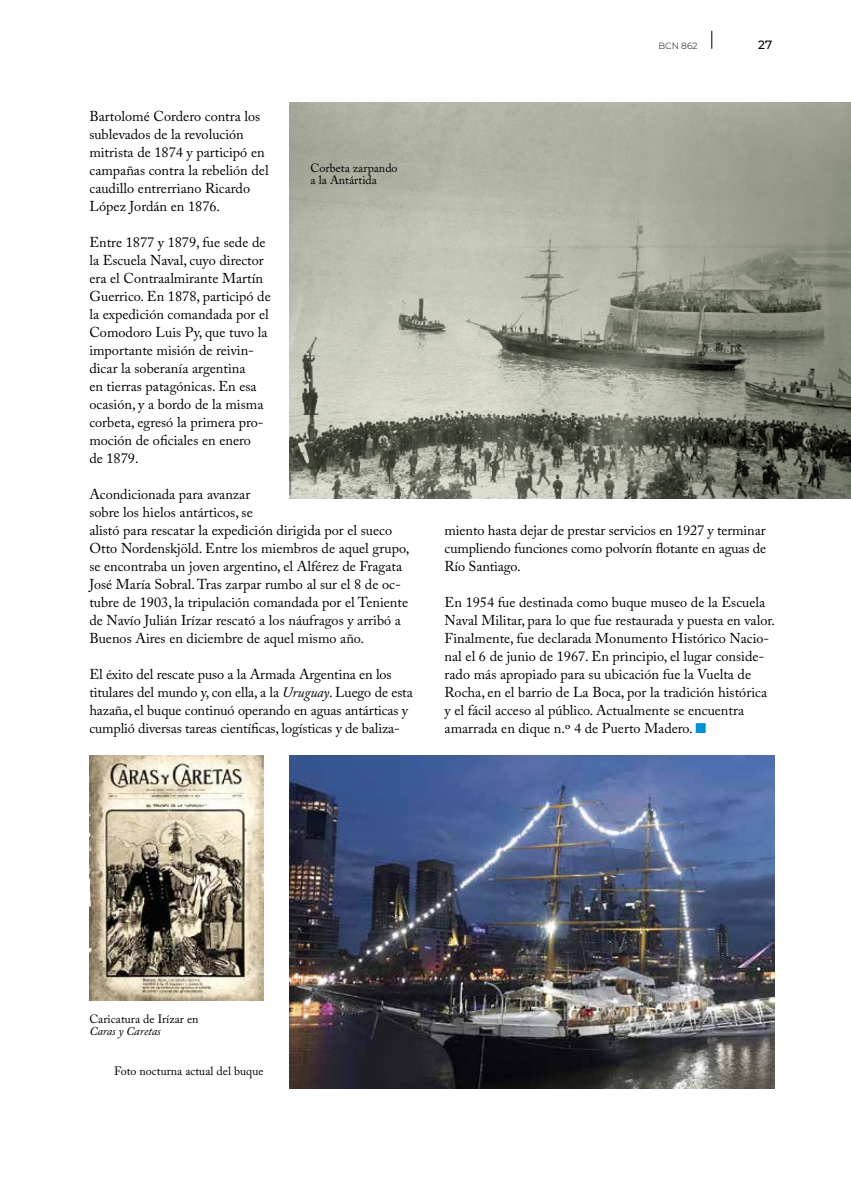
<style>
.page{position:relative;width:851px;height:1191px;background:#fff}
.page>*{position:absolute;margin:0;border:0;box-sizing:border-box;transform-origin:0 0}
.t1{font:14.25px/18px "Adobe Caslon Pro";color:#000}
.t2{font:12px/12px "Adobe Caslon Pro";color:#000}
.t3{font:italic 12px "Adobe Caslon Pro";color:#000}
.t4{font:500 12px "Montserrat";color:#000}
.t5{font:300 9px "Montserrat";color:#000}
.s1{font-style:italic}
.s2{color:#0090d7}
</style>
<div class="page">
<svg style="left:711px;top:31px;width:1px;height:18px"></svg>
<img style="left:290px;top:103px;width:560px;height:396px">
<img style="left:89px;top:756px;width:174px;height:245px">
<img style="left:290px;top:756px;width:484px;height:333px">
<p class="t1" style="left:89px;top:107px;width:181px">Bartolomé Cordero contra los sublevados de la revolución mitrista de 1874 y participó en campañas contra la rebelión del caudillo entrerriano Ricardo<br>López Jordán en 1876.</p>
<p class="t1" style="left:89px;top:233px;width:183px">Entre 1877 y 1879, fue sede de la Escuela Naval, cuyo director era el Contraalmirante Martín<br>Guerrico. En 1878, participó de la expedición comandada por el<br>Comodoro Luis Py, que tuvo la importante misión de reivin&shy;dicar la soberanía argentina<br>en tierras patagónicas. En esa ocasión, y a bordo de la misma corbeta, egresó la primera pro&shy;moción de oficiales en enero<br>de 1879.</p>
<p class="t1" style="left:89px;top:485px;width:321px">Acondicionada para avanzar<br>sobre los hielos antárticos, se<br>alistó para rescatar la expedición dirigida por el sueco Otto Nordenskjöld. Entre los miembros de aquel grupo, se encontraba un joven argentino, el Alférez de Fragata José María Sobral. Tras zarpar rumbo al sur el 8 de oc&shy;tubre de 1903, la tripulación comandada por el Teniente de Navío Julián Irízar rescató a los náufragos y arribó a Buenos Aires en diciembre de aquel mismo año.</p>
<p class="t1" style="left:89px;top:665px;width:325px">El éxito del rescate puso a la Armada Argentina en los titulares del mundo y, con ella, a la <span class="s1">Uruguay</span>. Luego de esta hazaña, el buque continuó operando en aguas antárticas y cumplió diversas tareas científicas, logísticas y de baliza-</p>
<p class="t2" style="left:310px;top:162px;width:88px">Corbeta zarpando a la Antártida</p>
<p class="t5" style="left:658px;top:39px;width:41px">BCN 862</p>
<p class="t4" style="left:758px;top:37px;width:16px">27</p>
<p class="t1" style="left:444px;top:521px;width:323px;text-align:justify">miento hasta dejar de prestar servicios en 1927 y terminar cumpliendo funciones como polvorín flotante en aguas de Río Santiago.</p>
<p class="t1" style="left:444px;top:593px;width:332px">En 1954 fue destinada como buque museo de la Escuela Naval Militar, para lo que fue restaurada y puesta en valor.<br>Finalmente, fue declarada Monumento Histórico Nacio&shy;nal el 6 de junio de 1967. En principio, el lugar conside&shy;rado más apropiado para su ubicación fue la Vuelta de Rocha, en el barrio de La Boca, por la tradición histórica y el fácil acceso al público. Actualmente se encuentra amarrada en dique n.º 4 de Puerto Madero. <span class="s2">■</span></p>
<p class="t2" style="left:89px;top:1013px;width:111px">Caricatura de Irízar en</p>
<p class="t3" style="left:89px;top:1024px;width:73px">Caras y Caretas</p>
<p class="t2" style="left:114px;top:1065px;width:151px">Foto nocturna actual del buque</p>
</div>
